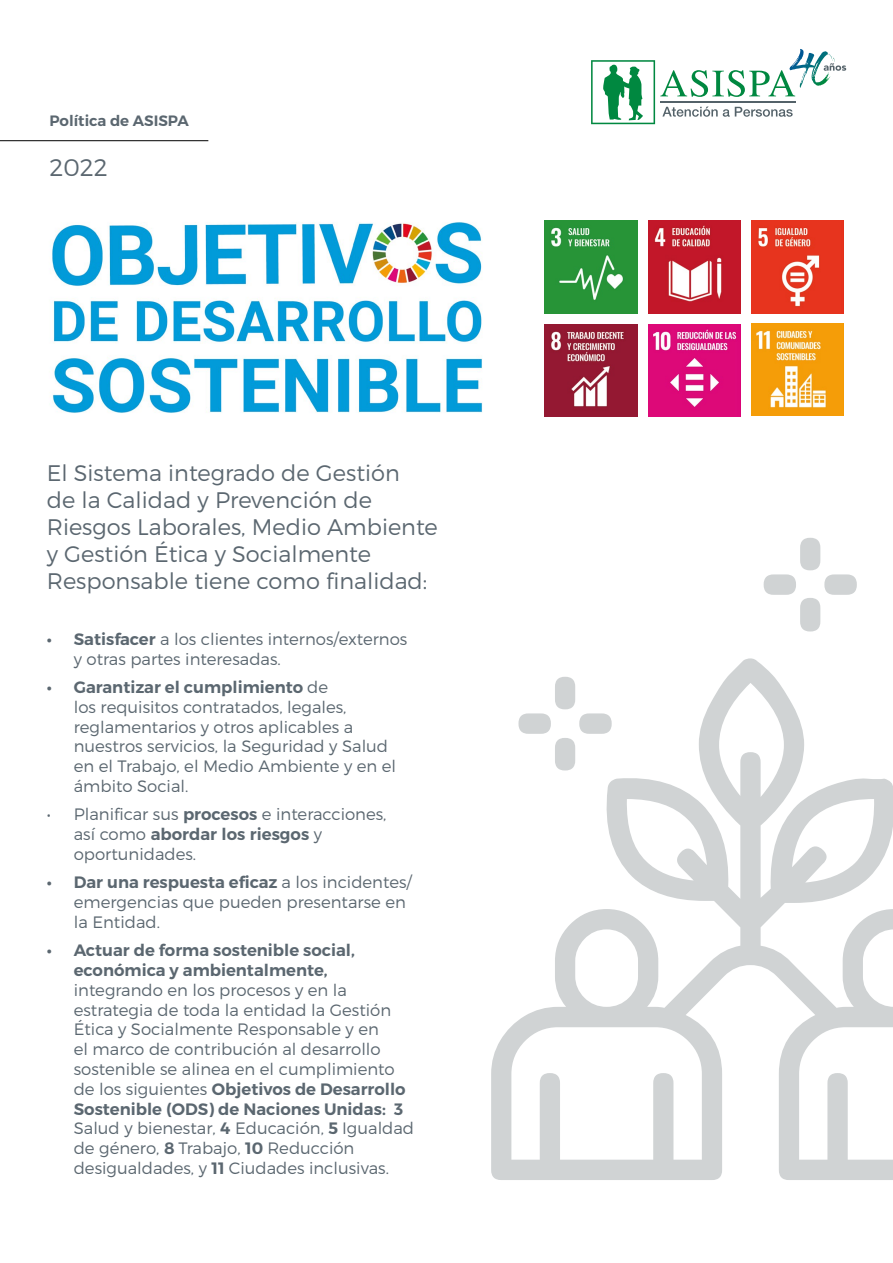
<style>
.page{position:relative;width:893px;height:1263px;background:#fff}
.page>*{position:absolute;margin:0;border:0;box-sizing:border-box;transform-origin:0 0}
.t1{font:24px "Trueno Lt";color:#5b6770}
.t2{font:22.5px/27px "Trueno Lt";color:#5b6770}
.t3{font:16.5px/19.8px "Trueno Lt";color:#5b6770}
.t4{font:16.5px/19.8px "Trueno S Bd";color:#5b6770;text-align:center}
.t5{font:15px "Trueno S Bd";color:#5b6770}
.s1{font-family:"Trueno S Bd"}
.s2{font-family:"Trueno Lt"}
</style>
<div class="page">
<svg style="left:491px;top:658px;width:402px;height:522px"></svg>
<svg style="left:591px;top:49px;width:255px;height:75px"></svg>
<hr style="left:0;top:140px;width:208px;height:1px;background:#000">
<img style="left:52px;top:222px;width:431px;height:191px">
<img style="left:545px;top:221px;width:92px;height:92px">
<img style="left:648px;top:221px;width:92px;height:92px">
<img style="left:751px;top:221px;width:92px;height:92px">
<img style="left:545px;top:324px;width:92px;height:93px">
<img style="left:648px;top:324px;width:92px;height:93px">
<img style="left:751px;top:323px;width:92px;height:93px">
<svg style="left:764px;top:538px;width:93px;height:93px"></svg>
<p class="t5" style="left:49px;top:112px;width:141px">Política de ASISPA</p>
<h1 class="t1" style="left:49px;top:153px;width:60px">2022</h1>
<h2 class="t2" style="left:47px;top:459px;width:393px">El Sistema integrado de Gestión<br>de la Calidad y Prevención de<br>Riesgos Laborales, Medio Ambiente y Gestión Ética y Socialmente<br>Responsable tiene como finalidad:</h2>
<p class="t3" style="left:74px;top:629px;width:335px;text-indent:-27px"><span class="s1">• Satisfacer</span> a los clientes internos/externos y otras partes interesadas.</p>
<p class="t4" style="left:47px;top:677px;width:283px">• Garantizar el cumplimiento <span class="s2">de</span></p>
<p class="t3" style="left:74px;top:697px;width:324px">los requisitos contratados, legales, reglamentarios y otros aplicables a nuestros servicios, la Seguridad y Salud en el Trabajo, el Medio Ambiente y en el ámbito Social.</p>
<p class="t3" style="left:47px;top:804px;width:341px">• Planificar sus <span class="s1">procesos</span> e interacciones,</p>
<p class="t4" style="left:74px;top:824px;width:250px"><span class="s2">así como</span> abordar los riesgos <span class="s2">y</span></p>
<p class="t3" style="left:74px;top:844px;width:124px">oportunidades.</p>
<p class="t4" style="left:47px;top:873px;width:366px">• Dar una respuesta eficaz <span class="s2">a los incidentes/</span></p>
<p class="t3" style="left:74px;top:892px;width:334px">emergencias que pueden presentarse en la Entidad.</p>
<p class="t4" style="left:47px;top:940px;width:310px">• Actuar de forma sostenible social, económica y ambientalmente,</p>
<p class="t3" style="left:74px;top:980px;width:322px">integrando en los procesos y en la estrategia de toda la entidad la Gestión Ética y Socialmente Responsable y en el marco de contribución al desarrollo sostenible se alinea en el cumplimiento</p>
<p class="t4" style="left:74px;top:1079px;width:333px;text-align:left"><span class="s2">de los siguientes</span> Objetivos de Desarrollo<br>Sostenible (ODS) de Naciones Unidas: 3</p>
<p class="t3" style="left:74px;top:1118px;width:342px">Salud y bienestar, <span class="s1">4</span> Educación, <span class="s1">5</span> Igualdad de género, <span class="s1">8</span> Trabajo, <span class="s1">10</span> Reducción desigualdades, y <span class="s1">11</span> Ciudades inclusivas.</p>
</div>
